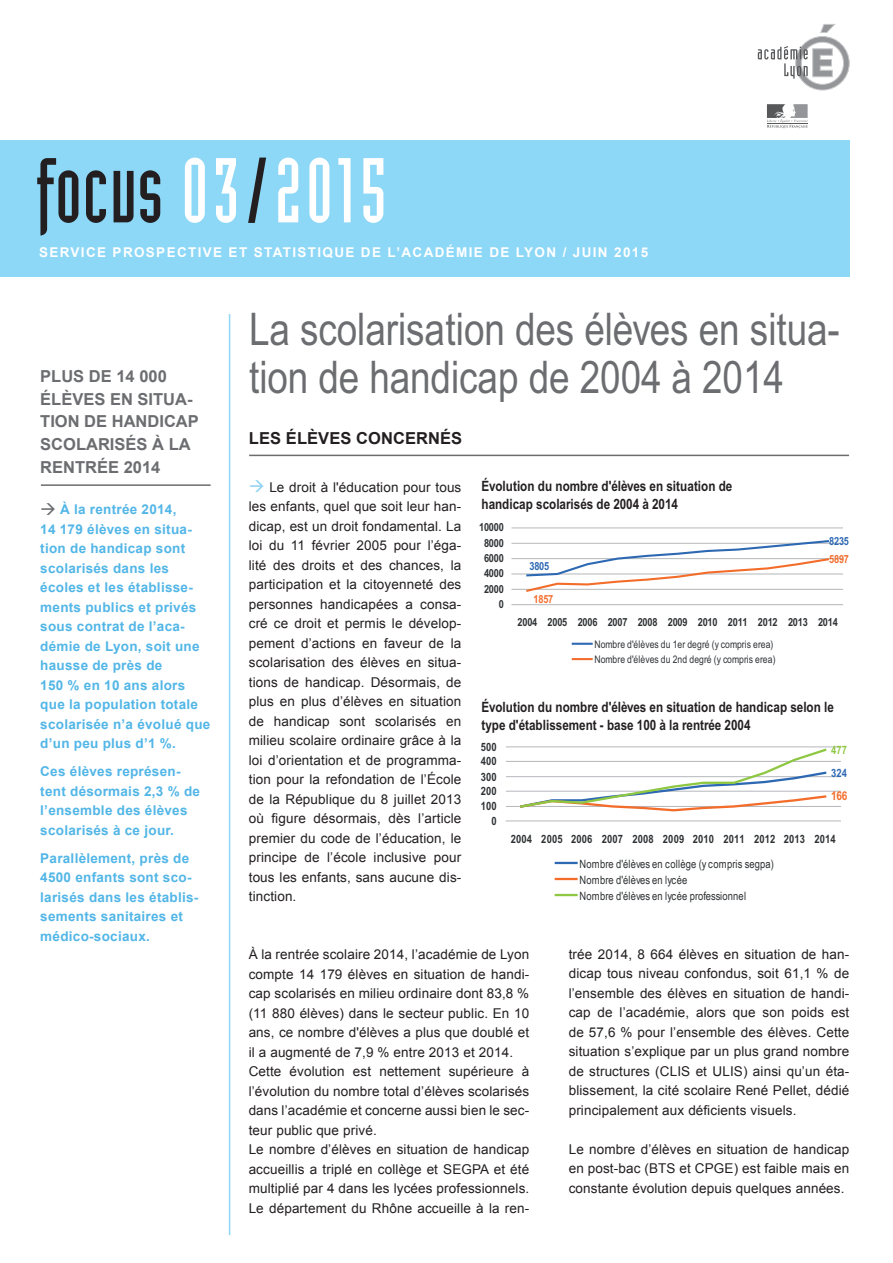
<style>
.page{position:relative;width:893px;height:1263px;background:#fff}
.page>*{position:absolute;margin:0;border:0;box-sizing:border-box;transform-origin:0 0}
.t1{font:90px "Industria LT Solid";letter-spacing:.03em;color:#231f20}
.t2{font:45px/48px "Arial Narrow MT Pro";color:#6c6d70}
.t3{font:700 16.5px/22.5px "Arial";color:#6c6d70}
.t4{font:700 16.5px "Arial";letter-spacing:.005em;color:#231f20}
.t5{font:700 14.25px/18px "Arial Narrow MT Pro";color:#231f20}
.t6{font:13.5px/19.5px "Arial";letter-spacing:.01em;color:#231f20;text-align:justify}
.t7{font:700 13.5px/19.5px "Arial";letter-spacing:.02em;color:#52b6e7}
.t8{font:700 13.5px "Arial";letter-spacing:.1em;color:#fff}
.t9{font:700 12.15px "Arial Narrow MT Pro";color:#f36c2a}
.t10{font:11.4px/16px "Arial Narrow";letter-spacing:.01em;color:#2e3133}
.t11{font:700 11.4px "Arial Narrow MT Pro";letter-spacing:.015em;color:#2e3133}
.t12{font:700 11.4px "Arial Narrow MT Pro";color:#2d68b3}
.t13{font:700 11.4px "Arial Narrow MT Pro";color:#8ec742}
.t14{font:700 11.1px "Arial Narrow MT Pro";letter-spacing:-.015em;color:#2e3133}
.t15{font:700 11.1px "Arial Narrow MT Pro";letter-spacing:-.015em;color:#2d68b3}
.t16{font:700 11.1px "Arial Narrow MT Pro";letter-spacing:-.015em;color:#f36c2a}
.t17{font:10.5px/15.3px "Arial Narrow MT Pro";letter-spacing:.015em;color:#2e3133}
.s1{color:#fff}
.s2{color:#6c6d70}
.s3{color:#92d3f3}
</style>
<div class="page">
<hr style="left:229px;top:314px;width:1px;height:921px;background:#8dd7f7">
<hr style="left:249px;top:455px;width:600px;height:1px;background:#6c6d70">
<hr style="left:41px;top:484px;width:170px;height:2px;background:#6c6d70">
<div style="left:0;top:140px;width:849px;height:136px;background:#8dd7f7"></div>
<svg style="left:758px;top:24px;width:91px;height:66px"></svg>
<svg style="left:767px;top:104px;width:41px;height:24px"></svg>
<hr style="left:512px;top:589px;width:330px;height:1px;background:#b5b7bb">
<hr style="left:512px;top:574px;width:330px;height:1px;background:#b5b7bb">
<hr style="left:512px;top:558px;width:330px;height:1px;background:#b5b7bb">
<hr style="left:512px;top:543px;width:330px;height:1px;background:#b5b7bb">
<hr style="left:512px;top:528px;width:330px;height:1px;background:#b5b7bb">
<hr style="left:512px;top:604px;width:330px;height:1px;background:#b5b7bb">
<svg style="left:525px;top:540px;width:305px;height:52px"></svg>
<svg style="left:573px;top:643px;width:19px;height:2px"></svg>
<svg style="left:573px;top:658px;width:19px;height:2px"></svg>
<hr style="left:506px;top:806px;width:334px;height:1px;background:#b5b7bb">
<hr style="left:506px;top:791px;width:334px;height:1px;background:#b5b7bb">
<hr style="left:506px;top:776px;width:334px;height:1px;background:#b5b7bb">
<hr style="left:506px;top:761px;width:334px;height:1px;background:#b5b7bb">
<hr style="left:506px;top:747px;width:334px;height:1px;background:#b5b7bb">
<hr style="left:506px;top:821px;width:334px;height:1px;background:#b5b7bb">
<svg style="left:519px;top:747px;width:309px;height:65px"></svg>
<hr style="left:556px;top:862px;width:20px;height:2px;background:#2d68b3">
<hr style="left:556px;top:878px;width:20px;height:2px;background:#f36c2a">
<hr style="left:556px;top:894px;width:20px;height:2px;background:#8ec742">
<h1 class="t1" style="left:36px;top:141px;width:352px">focus <span class="s1">03</span>/<span class="s1">2015</span></h1>
<p class="t8" style="left:39px;top:245px;width:611px">SERVICE PROSPECTIVE ET STATISTIQUE DE L’ACADÉMIE DE LYON / JUIN 2015</p>
<p class="t3" style="left:40px;top:366px;width:160px">PLUS DE 14 000<br>ÉLÈVES EN SITUA-<br>TION DE HANDICAP<br>SCOLARISÉS À LA<br>RENTRÉE 2014</p>
<p class="t7" style="left:40px;top:500px;width:172px"><span class="s2">→</span> À la rentrée 2014,<br>14 179 élèves en situa&shy;tion de handicap sont scolarisés dans les écoles et les établisse&shy;ments publics et privés sous contrat de l’aca&shy;démie de Lyon, soit une hausse de près de<br>150 % en 10 ans alors que la population totale scolarisée n’a évolué que d’un peu plus d’1 %.</p>
<p class="t7" style="left:40px;top:762px;width:161px">Ces élèves représen&shy;tent désormais 2,3 % de l’ensemble des élèves scolarisés à ce jour.</p>
<p class="t7" style="left:40px;top:848px;width:160px">Parallèlement, près de<br>4500 enfants sont sco&shy;larisés dans les établis&shy;sements sanitaires et médico-sociaux.</p>
<h2 class="t2" style="left:249px;top:310px;width:592px">La scolarisation des élèves en situa&shy;tion de handicap de 2004 à 2014</h2>
<p class="t4" style="left:249px;top:429px;width:215px">LES ÉLÈVES CONCERNÉS</p>
<p class="t6" style="left:249px;top:477px;width:214px"><span class="s3">→</span> Le droit à l'éducation pour tous les enfants, quel que soit leur han&shy;dicap, est un droit fondamental. La loi du 11 février 2005 pour l’éga&shy;lité des droits et des chances, la participation et la citoyenneté des personnes handicapées a consa&shy;cré ce droit et permis le dévelop&shy;pement d’actions en faveur de la scolarisation des élèves en situa&shy;tions de handicap. Désormais, de plus en plus d’élèves en situation de handicap sont scolarisés en milieu scolaire ordinaire grâce à la loi d’orientation et de programma&shy;tion pour la refondation de l’École de la République du 8 juillet 2013 où figure désormais, dès l’article premier du code de l’éducation, le principe de l’école inclusive pour tous les enfants, sans aucune dis&shy;tinction.</p>
<p class="t5" style="left:481px;top:478px;width:252px">Évolution du nombre d'élèves en situation de handicap scolarisés de 2004 à 2014</p>
<p class="t14" style="left:479px;top:523px;width:26px">10000</p>
<p class="t14" style="left:484px;top:539px;width:21px">8000</p>
<p class="t14" style="left:484px;top:554px;width:21px">6000</p>
<p class="t14" style="left:484px;top:570px;width:21px">4000</p>
<p class="t14" style="left:484px;top:585px;width:21px">2000</p>
<p class="t14" style="left:499px;top:600px;width:7px">0</p>
<p class="t15" style="left:529px;top:562px;width:21px">3805</p>
<p class="t16" style="left:534px;top:595px;width:21px">1857</p>
<p class="t15" style="left:829px;top:537px;width:21px">8235</p>
<p class="t16" style="left:829px;top:555px;width:21px">5897</p>
<p class="t14" style="left:517px;top:618px;width:322px">2004 2005 2006 2007 2008 2009 2010 2011 2012 2013 2014</p>
<p class="t17" style="left:594px;top:638px;width:183px">Nombre d'élèves du 1er degré (y compris erea)<br>Nombre d'élèves du 2nd degré (y compris erea)</p>
<p class="t5" style="left:481px;top:700px;width:354px">Évolution du nombre d'élèves en situation de handicap selon le type d'établissement - base 100 à la rentrée 2004</p>
<p class="t11" style="left:481px;top:743px;width:17px">500</p>
<p class="t11" style="left:481px;top:757px;width:17px">400</p>
<p class="t11" style="left:481px;top:772px;width:17px">300</p>
<p class="t11" style="left:481px;top:787px;width:17px">200</p>
<p class="t11" style="left:481px;top:802px;width:17px">100</p>
<p class="t11" style="left:491px;top:817px;width:7px">0</p>
<p class="t13" style="left:831px;top:746px;width:17px">477</p>
<p class="t12" style="left:831px;top:768px;width:17px">324</p>
<p class="t9" style="left:831px;top:792px;width:18px">166</p>
<p class="t11" style="left:511px;top:835px;width:326px">2004 2005 2006 2007 2008 2009 2010 2011 2012 2013 2014</p>
<p class="t10" style="left:579px;top:855px;width:196px">Nombre d'élèves en collège (y compris segpa)<br>Nombre d'élèves en lycée<br>Nombre d'élèves en lycée professionnel</p>
<p class="t6" style="left:249px;top:945px;width:282px;text-align:left">À la rentrée scolaire 2014, l’académie de Lyon compte 14 179 élèves en situation de handi&shy;cap scolarisés en milieu ordinaire dont 83,8 % (11 880 élèves) dans le secteur public. En 10 ans, ce nombre d'élèves a plus que doublé et il a augmenté de 7,9 % entre 2013 et 2014.<br>Cette évolution est nettement supérieure à l’évolution du nombre total d’élèves scolarisés dans l’académie et concerne aussi bien le sec&shy;teur public que privé.<br>Le nombre d’élèves en situation de handicap accueillis a triplé en collège et SEGPA et été multiplié par 4 dans les lycées professionnels.<br>Le département du Rhône accueille à la ren-</p>
<p class="t6" style="left:569px;top:944px;width:282px">trée 2014, 8 664 élèves en situation de han&shy;dicap tous niveau confondus, soit 61,1 % de l’ensemble des élèves en situation de handi&shy;cap de l’académie, alors que son poids est de 57,6 % pour l’ensemble des élèves. Cette situation s’explique par un plus grand nombre de structures (CLIS et ULIS) ainsi qu’un éta&shy;blissement, la cité scolaire René Pellet, dédié principalement aux déficients visuels.</p>
<p class="t6" style="left:569px;top:1139px;width:282px">Le nombre d’élèves en situation de handicap en post-bac (BTS et CPGE) est faible mais en constante évolution depuis quelques années.</p>
</div>
